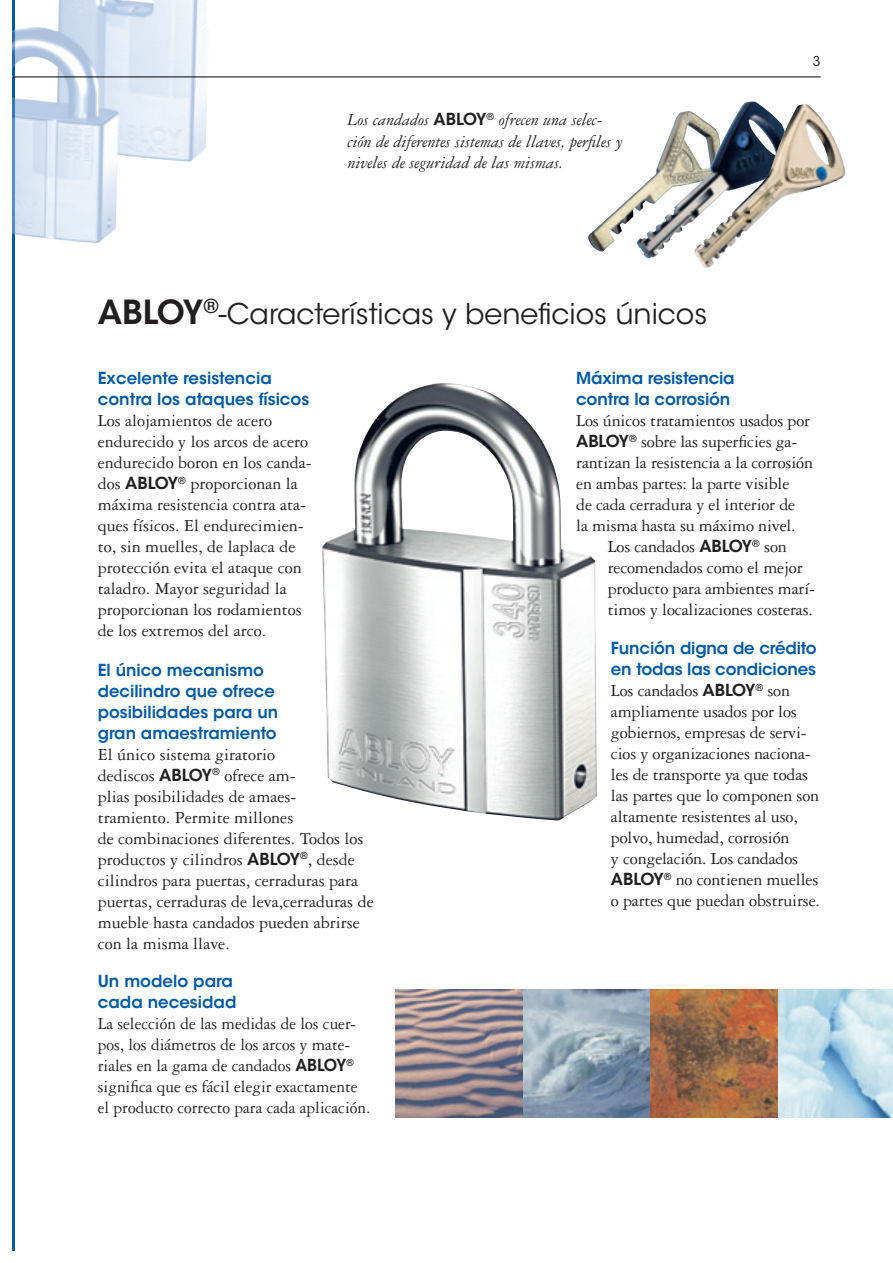
<style>
.page{position:relative;width:893px;height:1263px;background:#fff}
.page>*{position:absolute;margin:0;border:0;box-sizing:border-box;transform-origin:0 0}
.t1{font:28.5px "ITC Avant Garde Std";color:#231f20}
.t2{font:18px/21px "Garamond 3 LT Std";color:#231f20}
.t3{font:18px/21px "Garamond 3 LT Std";color:#231f20;scale:.96 1}
.t4{font:italic 18px/21.6px "Garamond 3 LT Std";color:#231f20}
.t5{font:600 16.5px/21px "ITC Avant Garde Std";color:#015aaa}
.t6{font:13.5px "ITC Avant Garde Std";color:#231f20}
.s1{font-family:"ITC Avant Garde Std";font-weight:600;font-style:normal;font-size:16.5px}
.s2{font-weight:600;font-size:33px}
.s3{font-family:"ITC Avant Garde Std";font-weight:600;font-size:16.5px}
</style>
<div class="page">
<hr style="left:13px;top:0;width:1px;height:1250px;background:#015aaa">
<img style="left:13px;top:0;width:214px;height:583px">
<img style="left:588px;top:191px;width:49px;height:61px">
<img style="left:322px;top:383px;width:275px;height:437px">
<img style="left:395px;top:990px;width:498px;height:127px">
<hr style="left:13px;top:77px;width:808px;height:1px;background:#000">
<img style="left:637px;top:102px;width:120px;height:156px">
<img style="left:694px;top:103px;width:152px;height:165px">
<p class="t4" style="left:348px;top:109px;width:277px">Los candados <span class="s1">ABLOY</span><sup>®</sup> ofrecen una selec&shy;ción de diferentes sistemas de llaves, perfiles y niveles de seguridad de las mismas.</p>
<h1 class="t1" style="left:98px;top:297px;width:611px"><span class="s2">ABLOY</span><sup>®</sup>-Características y beneficios únicos</h1>
<p class="t6" style="left:813px;top:53px;width:9px">3</p>
<p class="t5" style="left:98px;top:368px;width:213px">Excelente resistencia contra los ataques físicos</p>
<p class="t2" style="left:98px;top:410px;width:215px">Los alojamientos de acero endurecido y los arcos de acero endurecido boron en los canda&shy;dos <span class="s3">ABLOY</span><sup>®</sup> proporcionan la máxima resistencia contra ata&shy;ques físicos. El endurecimien&shy;to, sin muelles, de laplaca de protección evita el ataque con taladro. Mayor seguridad la proporcionan los rodamientos de los extremos del arco.</p>
<p class="t5" style="left:98px;top:659px;width:182px">El único mecanismo decilindro que ofrece posibilidades para un gran amaestramiento</p>
<p class="t2" style="left:98px;top:744px;width:277px">El único sistema giratorio<br>dediscos <span class="s3">ABLOY</span><sup>®</sup> ofrece am-<br>plias posibilidades de amaes-<br>tramiento. Permite millones<br>de combinaciones diferentes. Todos los productos y cilindros <span class="s3">ABLOY</span><sup>®</sup>, desde cilindros para puertas, cerraduras para puertas, cerraduras de leva,cerraduras de mueble hasta candados pueden abrirse con la misma llave.</p>
<p class="t5" style="left:98px;top:970px;width:140px">Un modelo para cada necesidad</p>
<p class="t3" style="left:98px;top:1013px;width:285px">La selección de las medidas de los cuer&shy;pos, los diámetros de los arcos y mate&shy;riales en la gama de candados <span class="s3">ABLOY</span><sup>® </sup>significa que es fácil elegir exactamente el producto correcto para cada aplicación.</p>
<p class="t5" style="left:576px;top:368px;width:160px">Máxima resistencia contra la corrosión</p>
<p class="t2" style="left:576px;top:410px;width:235px">Los únicos tratamientos usados por</p>
<p class="t2" style="left:576px;top:431px;width:223px"><span class="s3">ABLOY</span><sup>®</sup> sobre las superficies ga-</p>
<p class="t2" style="left:576px;top:452px;width:238px">rantizan la resistencia a la corrosión</p>
<p class="t2" style="left:576px;top:473px;width:215px">en ambas partes: la parte visible</p>
<p class="t2" style="left:576px;top:494px;width:221px">de cada cerradura y el interior de</p>
<p class="t2" style="left:576px;top:515px;width:221px">la misma hasta su máximo nivel.</p>
<p class="t2" style="left:608px;top:536px;width:181px">Los candados <span class="s3">ABLOY</span><sup>®</sup> son</p>
<p class="t2" style="left:608px;top:557px;width:196px">recomendados como el mejor</p>
<p class="t2" style="left:608px;top:578px;width:209px">producto para ambientes marí-</p>
<p class="t2" style="left:608px;top:599px;width:207px">timos y localizaciones costeras.</p>
<p class="t5" style="left:611px;top:638px;width:207px">Función digna de crédito en todas las condiciones</p>
<p class="t2" style="left:611px;top:680px;width:211px">Los candados <span class="s3">ABLOY</span><sup>®</sup> son ampliamente usados por los gobiernos, empresas de servi&shy;cios y organizaciones naciona&shy;les de transporte ya que todas las partes que lo componen son altamente resistentes al uso, polvo, humedad, corrosión<br>y congelación. Los candados<br><span class="s3">ABLOY</span><sup>®</sup> no contienen muelles o partes que puedan obstruirse.</p>
</div>
